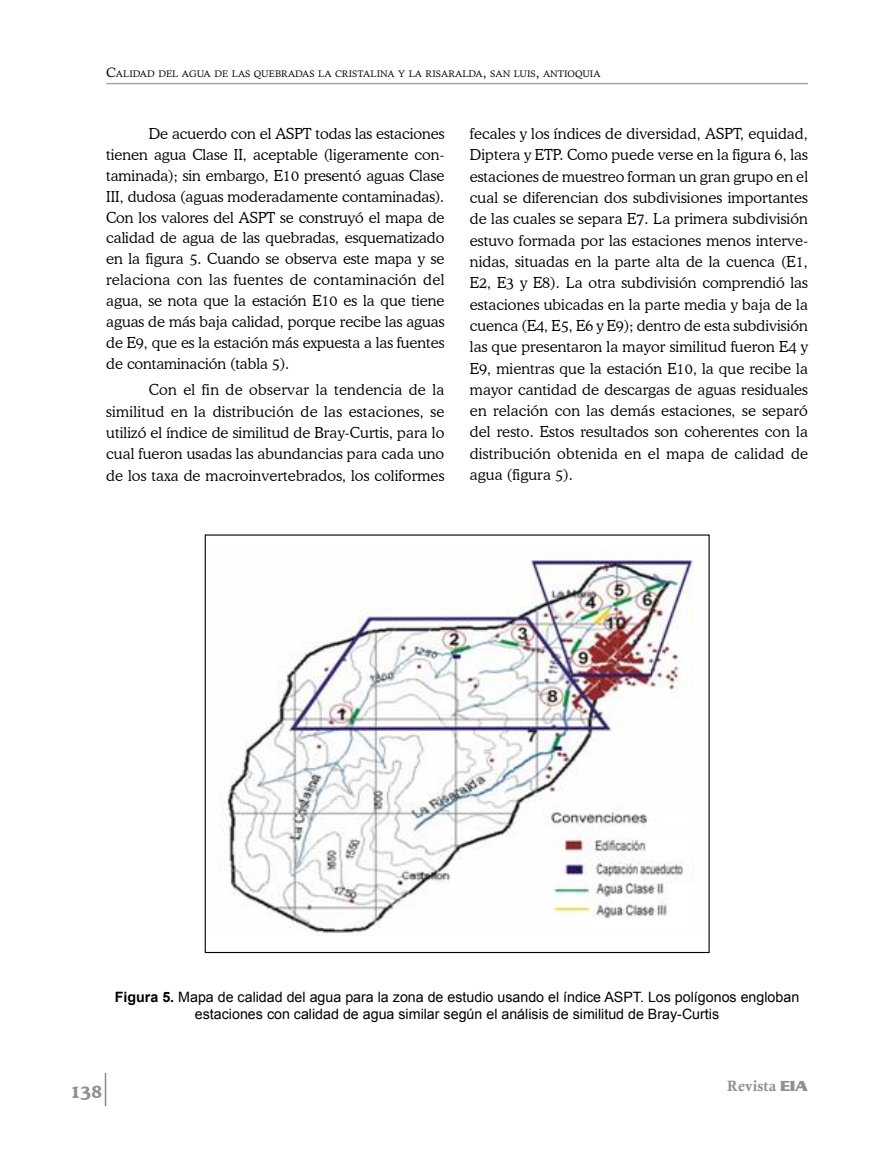
<style>
.page{position:relative;width:893px;height:1170px;background:#fff}
.page>*{position:absolute;margin:0;border:0;box-sizing:border-box;transform-origin:0 0}
.t1{font:700 18px "Cooper BT";color:#909090}
.t2{font:300 15px/21.3px "Cooper BT";letter-spacing:.01em;color:#000;text-align:justify}
.t3{font:15px "Calis MT Bol";color:#909090}
.t4{font:14.25px/17.2px "Arial";color:#000;text-align:center}
.t5{font:9.45px "Calisto";color:#000}
.s1{font-size:13.5px}
.s2{font-weight:700}
.s3{font-family:"Serpentine D";font-weight:700}
</style>
<div class="page">
<hr style="left:106px;top:83px;width:702px;height:1px;background:#a5a5a5">
<hr style="left:105px;top:1072px;width:1px;height:34px;background:#8b8b8b">
<img style="left:221px;top:549px;width:472px;height:384px">
<p class="t5" style="left:106px;top:69px;width:496px"><span class="s1">C</span>ALIDAD DEL AGUA DE LAS QUEBRADAS LA CRISTALINA Y LA RISARALDA<span class="s1">,</span> SAN LUIS<span class="s1">,</span> ANTIOQUIA</p>
<p class="t2" style="left:106px;top:123px;width:340px;line-height:20.9px;text-indent:43px">De acuerdo con el ASPT todas las estaciones tienen agua Clase II, aceptable (ligeramente con&shy;taminada); sin embargo, E10 presentó aguas Clase III, dudosa (aguas moderadamente contaminadas).<br>Con los valores del ASPT se construyó el mapa de calidad de agua de las quebradas, esquematizado en la figura 5. Cuando se observa este mapa y se relaciona con las fuentes de contaminación del agua, se nota que la estación E10 es la que tiene aguas de más baja calidad, porque recibe las aguas de E9, que es la estación más expuesta a las fuentes de contaminación (tabla 5).</p>
<p class="t2" style="left:106px;top:379px;width:340px;text-indent:43px">Con el fin de observar la tendencia de la similitud en la distribución de las estaciones, se utilizó el índice de similitud de Bray-Curtis, para lo cual fueron usadas las abundancias para cada uno de los taxa de macroinvertebrados, los coliformes</p>
<p class="t2" style="left:470px;top:123px;width:340px">fecales y los índices de diversidad, ASPT, equidad, Diptera y ETP. Como puede verse en la figura 6, las estaciones de muestreo forman un gran grupo en el cual se diferencian dos subdivisiones importantes de las cuales se separa E7. La primera subdivisión estuvo formada por las estaciones menos interve&shy;nidas, situadas en la parte alta de la cuenca (E1, E2, E3 y E8). La otra subdivisión comprendió las estaciones ubicadas en la parte media y baja de la cuenca (E4, E5, E6 y E9); dentro de esta subdivisión las que presentaron la mayor similitud fueron E4 y E9, mientras que la estación E10, la que recibe la mayor cantidad de descargas de aguas residuales en relación con las demás estaciones, se separó del resto. Estos resultados son coherentes con la distribución obtenida en el mapa de calidad de agua (figura 5).</p>
<p class="t4" style="left:115px;top:988px;width:686px"><span class="s2">Figura 5.</span> Mapa de calidad del agua para la zona de estudio usando el índice ASPT. Los polígonos engloban estaciones con calidad de agua similar según el análisis de similitud de Bray-Curtis</p>
<p class="t1" style="left:70px;top:1080px;width:34px">138</p>
<p class="t3" style="left:727px;top:1077px;width:82px">Revista <span class="s3">EIA</span></p>
</div>
